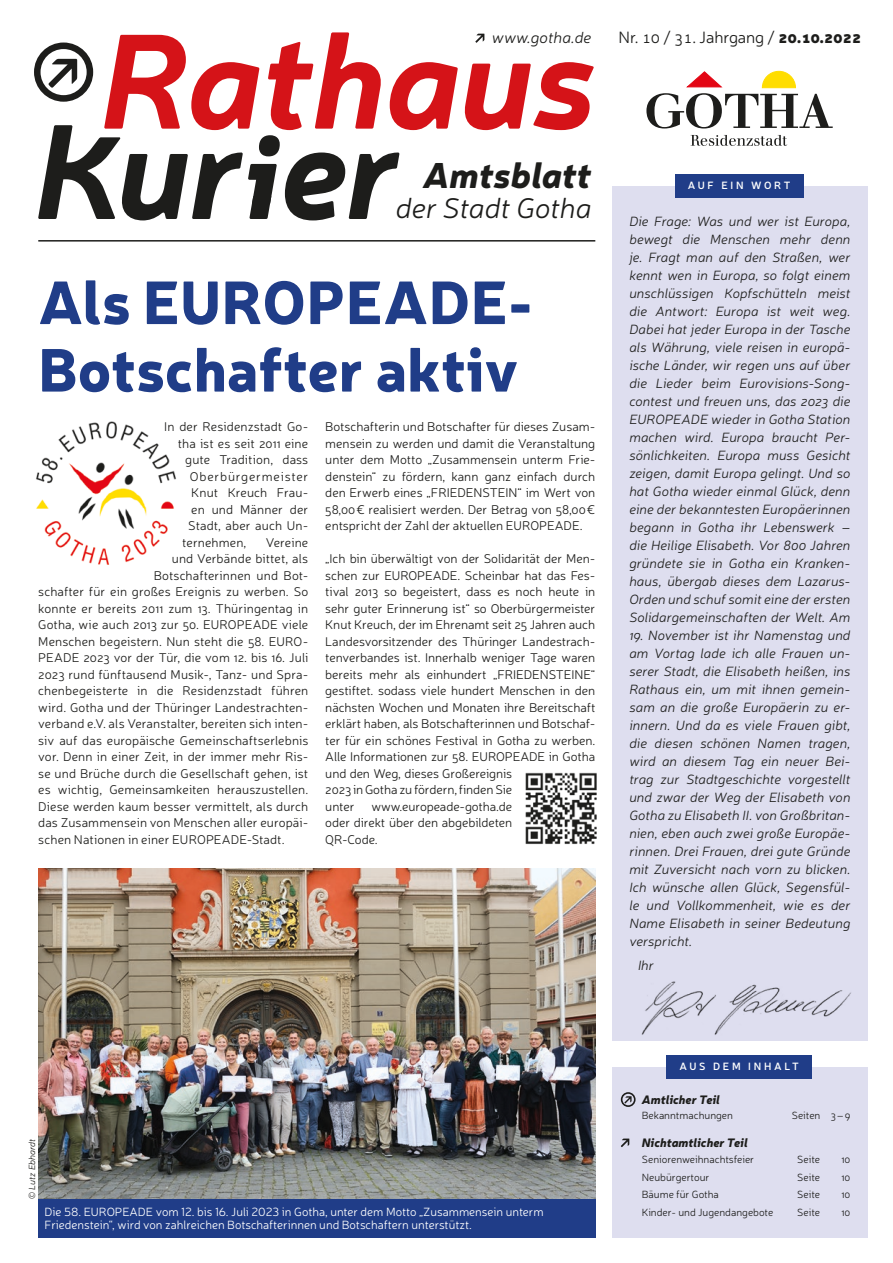
<style>
.page{position:relative;width:893px;height:1263px;background:#fff}
.page>*{position:absolute;margin:0;border:0;box-sizing:border-box;transform-origin:0 0}
.t1{font:900 60px/67.5px "Neris";color:#203d88}
.t2{font:italic 900 35.25px "Neris";color:#1d1d1b}
.t3{font:italic 300 28.5px "Neris";color:#1d1d1b}
.t4{font:300 16.5px "Neris";letter-spacing:-.01em;color:#1d1d1b}
.t5{font:italic 300 15.75px "Neris";letter-spacing:.01em;color:#1d1d1b}
.t6{font:italic 300 13.5px/18px "Neris";letter-spacing:.005em;color:#1d1d1b;text-align:justify}
.t7{font:300 12.75px/16.5px "Neris";letter-spacing:-.005em;color:#1d1d1b;text-align:justify}
.t8{font:300 12.75px "Neris";letter-spacing:.06em;color:#1d1d1b}
.t9{font:300 12.75px "Neris";letter-spacing:.015em;color:#1d1d1b}
.t10{font:300 12px/13.5px "Neris";color:#fff}
.t11{font:italic 900 12px "Neris";color:#1d1d1b}
.t12{font:300 10.5px "Neris";color:#1d1d1b}
.t13{font:600 10.5px "Neris";letter-spacing:.26em;color:#fff}
.t14{font:italic 300 9px "Neris";color:#1d1d1b}
.s1{font-weight:900}
</style>
<div class="page">
<hr style="left:38px;top:240px;width:557px;height:2px;background:#1d1d1b">
<div style="left:612px;top:1067px;width:255px;height:170px;background:#dedeef"></div>
<svg style="left:621px;top:1092px;width:15px;height:15px"></svg>
<svg style="left:621px;top:1138px;width:8px;height:9px"></svg>
<div style="left:612px;top:186px;width:255px;height:855px;background:#dedeef"></div>
<img style="left:38px;top:869px;width:557px;height:330px">
<img style="left:31px;top:418px;width:150px;height:150px;border-radius:75px">
<img style="left:525px;top:772px;width:72px;height:73px">
<img style="left:641px;top:981px;width:210px;height:54px">
<svg style="left:104px;top:32px;width:490px;height:98px"></svg>
<svg style="left:475px;top:34px;width:9px;height:9px"></svg>
<svg style="left:691px;top:135px;width:96px;height:11px"></svg>
<svg style="left:646px;top:71px;width:187px;height:57px"></svg>
<svg style="left:34px;top:43px;width:59px;height:59px"></svg>
<svg style="left:38px;top:125px;width:361px;height:95px"></svg>
<div style="left:675px;top:174px;width:128px;height:23px;background:#203d88"></div>
<div style="left:667px;top:1055px;width:145px;height:23px;background:#203d88"></div>
<div style="left:38px;top:1199px;width:557px;height:38px;background:#203d88"></div>
<p class="t5" style="left:492px;top:27px;width:101px">www.gotha.de</p>
<p class="t4" style="left:619px;top:26px;width:244px">Nr. 10 / 31. Jahrgang / <span class="s1">20.10.2022</span></p>
<h2 class="t2" style="left:423px;top:149px;width:170px">Amtsblatt</h2>
<h3 class="t3" style="left:396px;top:190px;width:197px">der Stadt Gotha</h3>
<h1 class="t1" style="left:38px;top:265px;width:497px">Als EUROPEADE-<br>Botschafter aktiv</h1>
<p class="t7" style="left:164px;top:418px;width:145px">In der Residenzstadt Go-</p>
<p class="t7" style="left:178px;top:435px;width:132px">tha ist es seit 2011 eine</p>
<p class="t7" style="left:185px;top:451px;width:125px">gute Tradition, dass</p>
<p class="t8" style="left:190px;top:468px;width:120px">Oberbürgermeister</p>
<p class="t7" style="left:191px;top:484px;width:118px">Knut Kreuch Frau-</p>
<p class="t7" style="left:191px;top:501px;width:118px">en und Männer der</p>
<p class="t9" style="left:188px;top:518px;width:122px">Stadt, aber auch Un-</p>
<p class="t7" style="left:182px;top:534px;width:66px">ternehmen,</p>
<p class="t7" style="left:266px;top:534px;width:44px">Vereine</p>
<p class="t7" style="left:172px;top:550px;width:138px">und Verbände bittet, als</p>
<p class="t7" style="left:154px;top:567px;width:156px">Botschafterinnen und Bot-</p>
<p class="t7" style="left:38px;top:583px;width:272px">schafter für ein großes Ereignis zu werben. So</p>
<p class="t7" style="left:38px;top:600px;width:272px">konnte er bereits 2011 zum 13. Thüringentag in</p>
<p class="t7" style="left:38px;top:616px;width:271px">Gotha, wie auch 2013 zur 50. EUROPEADE viele</p>
<p class="t7" style="left:38px;top:633px;width:271px">Menschen begeistern. Nun steht die 58. EURO-</p>
<p class="t7" style="left:38px;top:649px;width:271px">PEADE 2023 vor der Tür, die vom 12. bis 16. Juli</p>
<p class="t7" style="left:38px;top:666px;width:271px">2023 rund fünftausend Musik-, Tanz- und Spra-</p>
<p class="t7" style="left:38px;top:682px;width:272px">chenbegeisterte in die Residenzstadt führen</p>
<p class="t7" style="left:38px;top:699px;width:271px">wird. Gotha und der Thüringer Landestrachten-</p>
<p class="t7" style="left:38px;top:715px;width:271px">verband e.V. als Veranstalter, bereiten sich inten-</p>
<p class="t7" style="left:38px;top:732px;width:272px">siv auf das europäische Gemeinschaftserlebnis</p>
<p class="t7" style="left:38px;top:748px;width:271px">vor. Denn in einer Zeit, in der immer mehr Ris-</p>
<p class="t7" style="left:38px;top:765px;width:272px">se und Brüche durch die Gesellschaft gehen, ist</p>
<p class="t7" style="left:38px;top:781px;width:271px">es wichtig, Gemeinsamkeiten herauszustellen.</p>
<p class="t7" style="left:38px;top:798px;width:271px">Diese werden kaum besser vermittelt, als durch</p>
<p class="t7" style="left:38px;top:814px;width:271px">das Zusammensein von Menschen aller europäi-</p>
<p class="t7" style="left:38px;top:831px;width:248px">schen Nationen in einer EUROPEADE-Stadt.</p>
<p class="t7" style="left:325px;top:418px;width:272px">Botschafterin und Botschafter für dieses Zusam&shy;mensein zu werden und damit die Veranstaltung unter dem Motto „Zusammensein unterm Frie&shy;denstein“ zu fördern, kann ganz einfach durch den Erwerb eines „FRIEDENSTEIN“ im Wert von 58,00 € realisiert werden. Der Betrag von 58,00 € entspricht der Zahl der aktuellen EUROPEADE.</p>
<p class="t7" style="left:325px;top:550px;width:272px;text-align:left">„Ich bin überwältigt von der Solidarität der Men&shy;schen zur EUROPEADE. Scheinbar hat das Fes&shy;tival 2013 so begeistert, dass es noch heute in sehr guter Erinnerung ist“ so Oberbürgermeister Knut Kreuch, der im Ehrenamt seit 25 Jahren auch Landesvorsitzender des Thüringer Landestrach&shy;tenverbandes ist. Innerhalb weniger Tage waren bereits mehr als einhundert „FRIEDENSTEINE“ gestiftet. sodass viele hundert Menschen in den nächsten Wochen und Monaten ihre Bereitschaft erklärt haben, als Botschafterinnen und Botschaf&shy;ter für ein schönes Festival in Gotha zu werben.<br>Alle Informationen zur 58. EUROPEADE in Gotha und den Weg, dieses Großereignis<br>2023 in Gotha zu fördern, finden Sie<br>unter</p>
<p class="t7" style="left:325px;top:798px;width:188px;text-indent:46px">www.europeade-gotha.de oder direkt über den abgebildeten QR-Code.</p>
<p class="t13" style="left:688px;top:178px;width:104px">AUF EIN WORT</p>
<p class="t6" style="left:629px;top:212px;width:223px">Die Frage: Was und wer ist Europa, bewegt die Menschen mehr denn je. Fragt man auf den Straßen, wer kennt wen in Europa, so folgt einem unschlüssigen Kopfschütteln meist die Antwort: Europa ist weit weg.<br>Dabei hat jeder Europa in der Tasche als Währung, viele reisen in europä&shy;ische Länder, wir regen uns auf über die Lieder beim Eurovisions-Song&shy;contest und freuen uns, das 2023 die EUROPEADE wieder in Gotha Station machen wird. Europa braucht Per&shy;sönlichkeiten. Europa muss Gesicht zeigen, damit Europa gelingt. Und so hat Gotha wieder einmal Glück, denn eine der bekanntesten Europäerinnen begann in Gotha ihr Lebenswerk – die Heilige Elisabeth. Vor 800 Jahren gründete sie in Gotha ein Kranken&shy;haus, übergab dieses dem Lazarus-Orden und schuf somit eine der ersten Solidargemeinschaften der Welt. Am</p>
<p class="t6" style="left:629px;top:626px;width:223px">19. November ist ihr Namenstag und am Vortag lade ich alle Frauen un&shy;serer Stadt, die Elisabeth heißen, ins Rathaus ein, um mit ihnen gemein&shy;sam an die große Europäerin zu er&shy;innern. Und da es viele Frauen gibt, die diesen schönen Namen tragen, wird an diesem Tag ein neuer Bei&shy;trag zur Stadtgeschichte vorgestellt und zwar der Weg der Elisabeth von Gotha zu Elisabeth II. von Großbritan&shy;nien, eben auch zwei große Europäe&shy;rinnen. Drei Frauen, drei gute Gründe mit Zuversicht nach vorn zu blicken.<br>Ich wünsche allen Glück, Segensfül&shy;le und Vollkommenheit, wie es der Name Elisabeth in seiner Bedeutung verspricht.</p>
<p class="t6" style="left:638px;top:955px;width:17px">Ihr</p>
<p class="t14" style="left:26px;top:1199px;width:61px;rotate:-90deg">© Lutz Ebhardt</p>
<p class="t10" style="left:45px;top:1204px;width:501px">Die 58. EUROPEADE vom 12. bis 16. Juli 2023 in Gotha, unter dem Motto „Zusammensein unterm<br>Friedenstein“, wird von zahlreichen Botschafterinnen und Botschaftern unterstützt.</p>
<p class="t13" style="left:679px;top:1059px;width:121px">AUS DEM INHALT</p>
<p class="t11" style="left:642px;top:1090px;width:80px">Amtlicher Teil</p>
<p class="t12" style="left:642px;top:1108px;width:93px">Bekanntmachungen</p>
<p class="t12" style="left:792px;top:1108px;width:60px">Seiten 3 – 9</p>
<p class="t11" style="left:642px;top:1134px;width:108px">Nichtamtlicher Teil</p>
<p class="t12" style="left:642px;top:1152px;width:114px">Seniorenweihnachtsfeier</p>
<p class="t12" style="left:797px;top:1152px;width:24px">Seite</p>
<p class="t12" style="left:841px;top:1152px;width:10px">10</p>
<p class="t12" style="left:642px;top:1170px;width:69px">Neubürgertour</p>
<p class="t12" style="left:797px;top:1170px;width:24px">Seite</p>
<p class="t12" style="left:841px;top:1170px;width:10px">10</p>
<p class="t12" style="left:642px;top:1188px;width:79px">Bäume für Gotha</p>
<p class="t12" style="left:797px;top:1188px;width:24px">Seite</p>
<p class="t12" style="left:841px;top:1188px;width:10px">10</p>
<p class="t12" style="left:642px;top:1206px;width:133px">Kinder- und Jugendangebote</p>
<p class="t12" style="left:797px;top:1206px;width:24px">Seite</p>
<p class="t12" style="left:841px;top:1206px;width:10px">10</p>
</div>
